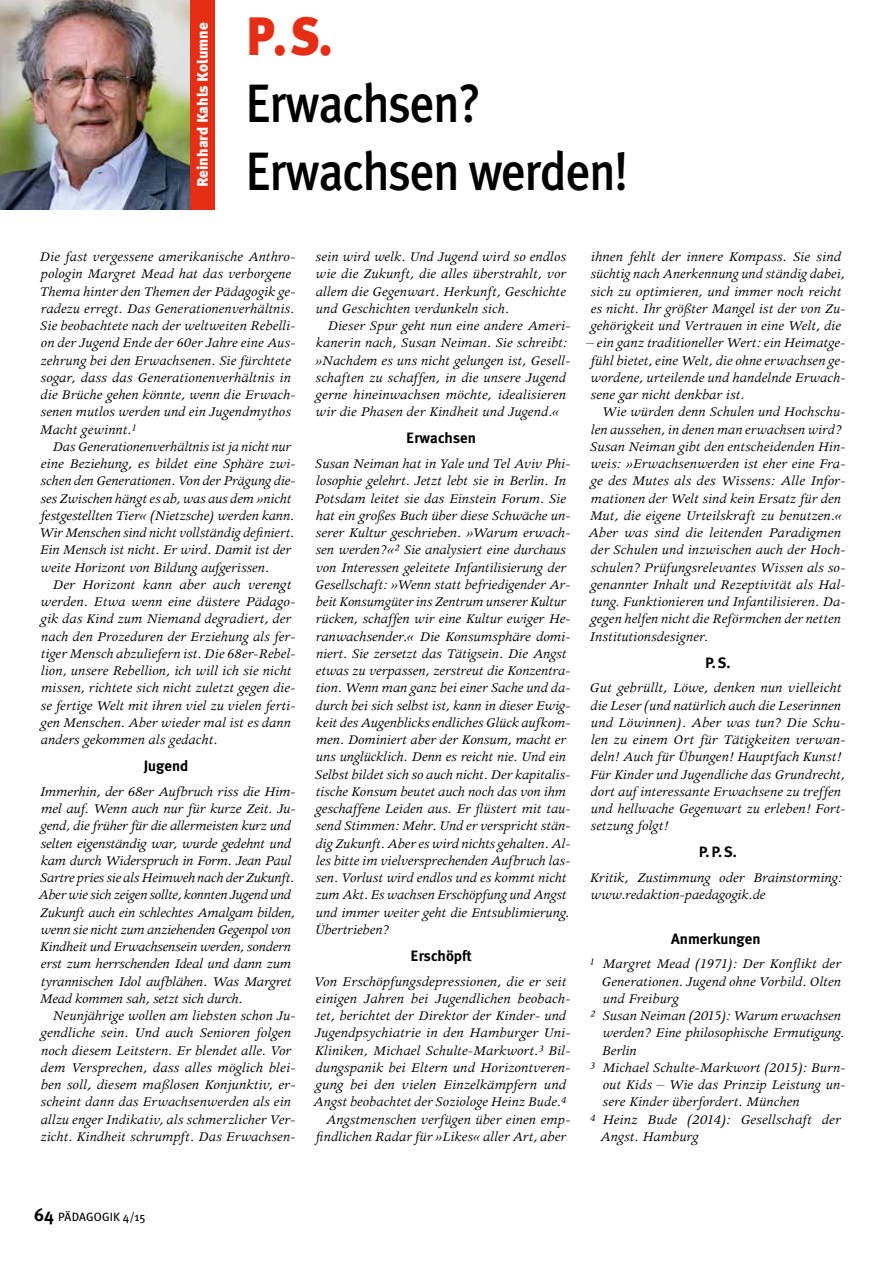
<style>
.page{position:relative;width:893px;height:1263px;background:#fff}
.page>*{position:absolute;margin:0;border:0;box-sizing:border-box;transform-origin:0 0}
.t1{font:500 54px/67.5px "Meta Plus";letter-spacing:-.025em;color:#000;scale:.9 1}
.t2{font:900 54px "Meta Plus";color:#e62e15;scale:.9 1}
.t3{font:italic 15px/17.2px "Apollo";color:#000}
.t4{font:700 15px "Meta Plus";color:#000}
.t5{font:900 15px "Meta Plus";color:#fff}
.t6{font:12px "Meta Plus";letter-spacing:.01em;color:#000}
.s1{font-weight:700;font-size:18px}
</style>
<div class="page">
<div style="left:0;top:0;width:215px;height:209px;background:#e62e15"></div>
<img style="left:0;top:0;width:190px;height:209px">
<p class="t5" style="left:194px;top:187px;width:166px;rotate:-90deg">Reinhard Kahls Kolumne</p>
<h1 class="t2" style="left:246px;top:4px;width:97px">P. S.</h1>
<h1 class="t1" style="left:245px;top:69px;width:426px">Erwachsen?<br>Erwachsen werden!</h1>
<p class="t3" style="left:40px;top:248px;width:257px">Die fast vergessene amerikanische Anthro&shy;pologin Margret Mead hat das verborgene Thema hinter den Themen der Pädagogik ge&shy;radezu erregt. Das Generationenverhältnis.<br>Sie beobachtete nach der weltweiten Rebelli&shy;on der Jugend Ende der 60er Jahre eine Aus&shy;zehrung bei den Erwachsenen. Sie fürchtete sogar, dass das Generationenverhältnis in die Brüche gehen könnte, wenn die Erwach&shy;senen mutlos werden und ein Jugendmythos Macht gewinnt.¹</p>
<p class="t3" style="left:39px;top:438px;width:258px;text-indent:13px">Das Generationenverhältnis ist ja nicht nur eine Beziehung, es bildet eine Sphäre zwi&shy;schen den Generationen. Von der Prägung die&shy;ses Zwischen hängt es ab, was aus dem »nicht festgestellten Tier« (Nietzsche) werden kann.<br>Wir Menschen sind nicht vollständig definiert.<br>Ein Mensch ist nicht. Er wird. Damit ist der weite Horizont von Bildung aufgerissen.</p>
<p class="t3" style="left:41px;top:576px;width:256px;text-indent:12px">Der Horizont kann aber auch verengt werden. Etwa wenn eine düstere Pädago&shy;gik das Kind zum Niemand degradiert, der nach den Prozeduren der Erziehung als fer&shy;tiger Mensch abzuliefern ist. Die 68er-Rebel&shy;lion, unsere Rebellion, ich will ich sie nicht missen, richtete sich nicht zuletzt gegen die&shy;se fertige Welt mit ihren viel zu vielen ferti&shy;gen Menschen. Aber wieder mal ist es dann anders gekommen als gedacht.</p>
<p class="t4" style="left:144px;top:757px;width:46px">Jugend</p>
<p class="t3" style="left:38px;top:783px;width:259px">Immerhin, der 68er Aufbruch riss die Him&shy;mel auf. Wenn auch nur für kurze Zeit. Ju&shy;gend, die früher für die allermeisten kurz und selten eigenständig war, wurde gedehnt und kam durch Widerspruch in Form. Jean Paul Sartre pries sie als Heimweh nach der Zukunft.<br>Aber wie sich zeigen sollte, konnten Jugend und Zukunft auch ein schlechtes Amalgam bilden, wenn sie nicht zum anziehenden Gegenpol von Kindheit und Erwachsensein werden, sondern erst zum herrschenden Ideal und dann zum tyrannischen Idol aufblähen. Was Margret Mead kommen sah, setzt sich durch.</p>
<p class="t3" style="left:40px;top:1007px;width:256px;text-indent:12px">Neunjährige wollen am liebsten schon Ju&shy;gendliche sein. Und auch Senioren folgen noch diesem Leitstern. Er blendet alle. Vor dem Versprechen, dass alles möglich blei&shy;ben soll, diesem maßlosen Konjunktiv, er&shy;scheint dann das Erwachsenwerden als ein allzu enger Indikativ, als schmerzlicher Ver&shy;zicht. Kindheit schrumpft. Das Erwachsen-</p>
<p class="t3" style="left:316px;top:248px;width:252px;text-align:justify">sein wird welk. Und Jugend wird so endlos wie die Zukunft, die alles überstrahlt, vor allem die Gegenwart. Herkunft, Geschichte und Geschichten verdunkeln sich.</p>
<p class="t3" style="left:315px;top:317px;width:257px;text-indent:12px">Dieser Spur geht nun eine andere Ameri&shy;kanerin nach, Susan Neiman. Sie schreibt: »Nachdem es uns nicht gelungen ist, Gesell&shy;schaften zu schaffen, in die unsere Jugend gerne hineinwachsen möchte, idealisieren wir die Phasen der Kindheit und Jugend.«</p>
<p class="t4" style="left:406px;top:430px;width:71px">Erwachsen</p>
<p class="t3" style="left:315px;top:455px;width:257px">Susan Neiman hat in Yale und Tel Aviv Phi&shy;losophie gelehrt. Jetzt lebt sie in Berlin. In Potsdam leitet sie das Einstein Forum. Sie hat ein großes Buch über diese Schwäche un&shy;serer Kultur geschrieben. »Warum erwach&shy;sen werden?«² Sie analysiert eine durchaus von Interessen geleitete Infantilisierung der Gesellschaft: »Wenn statt befriedigender Ar&shy;beit Konsumgü ter ins Zentrum unserer Kultur rücken, schaffen wir eine Kultur ewiger He&shy;ranwachsender.« Die Konsumsphäre domi&shy;niert. Sie zersetzt das Tätigsein. Die Angst etwas zu verpassen, zerstreut die Konzentra&shy;tion. Wenn man ganz bei einer Sache und da&shy;durch bei sich selbst ist, kann in dieser Ewig&shy;keit des Augenblicks endliches Glück aufkom&shy;men. Dominiert aber der Konsum, macht er uns unglücklich. Denn es reicht nie. Und ein Selbst bildet sich so auch nicht. Der kapitalis&shy;tische Konsum beutet auch noch das von ihm geschaffene Leiden aus. Er flüstert mit tau&shy;send Stimmen: Mehr. Und er verspricht stän&shy;dig Zukunft. Aber es wird nichts gehalten. Al&shy;les bitte im vielversprechenden Aufbruch las&shy;sen. Vorlust wird endlos und es kommt nicht zum Akt. Es wachsen Erschöpfung und Angst und immer weiter geht die Entsublimierung.<br>Übertrieben?</p>
<p class="t4" style="left:411px;top:947px;width:63px">Erschöpft</p>
<p class="t3" style="left:313px;top:973px;width:259px;text-align:right">Von Erschöpfungsdepressionen, die er seit einigen Jahren bei Jugendlichen beobach&shy;tet, berichtet der Direktor der Kinder- und Jugendpsychiatrie in den Hamburger Uni-Kliniken, Michael Schulte-Markwort.³ Bil&shy;dungspanik bei Eltern und Horizontveren&shy;gung bei den vielen Einzelkämpfern und Angst beobachtet der Soziologe Heinz Bude.<sup>4<br></sup>Angstmenschen verfügen über einen emp&shy;findlichen Radar für »Likes« aller Art, aber</p>
<p class="t3" style="left:590px;top:248px;width:256px">ihnen fehlt der innere Kompass. Sie sind süchtig nach Anerkennung und ständig dabei, sich zu optimieren, und immer noch reicht es nicht. Ihr größter Mangel ist der von Zu&shy;gehörigkeit und Vertrauen in eine Welt, die</p>
<p class="t3" style="left:587px;top:335px;width:260px;text-align:justify">– ein ganz traditioneller Wert: ein Heimatge&shy;fühl bietet, eine Welt, die ohne erwachsen ge&shy;wordene, urteilende und handelnde Erwach&shy;sene gar nicht denkbar ist.</p>
<p class="t3" style="left:588px;top:404px;width:259px;text-indent:14px">Wie würden denn Schulen und Hochschu&shy;len aussehen, in denen man erwachsen wird?<br>Susan Neiman gibt den entscheidenden Hin&shy;weis: »Erwachsenwerden ist eher eine Fra&shy;ge des Mutes als des Wissens: Alle Infor&shy;mationen der Welt sind kein Ersatz für den Mut, die eigene Urteilskraft zu benutzen.« Aber was sind die leitenden Paradigmen der Schulen und inzwischen auch der Hoch&shy;schulen? Prüfungsrelevantes Wissen als so&shy;genannter Inhalt und Rezeptivität als Hal&shy;tung. Funktionieren und Infantilisieren. Da&shy;gegen helfen nicht die Reförmchen der netten Institutionsdesigner.</p>
<p class="t4" style="left:705px;top:654px;width:27px">P. S.</p>
<p class="t3" style="left:590px;top:680px;width:257px">Gut gebrüllt, Löwe, denken nun vielleicht die Leser (und natürlich auch die Leserinnen und Löwinnen). Aber was tun? Die Schu&shy;len zu einem Ort für Tätigkeiten verwan&shy;deln! Auch für Übungen! Hauptfach Kunst!<br>Für Kinder und Jugendliche das Grundrecht, dort auf interessante Erwachsene zu treffen und hellwache Gegenwart zu erleben! Fort&shy;setzung folgt!</p>
<p class="t4" style="left:699px;top:844px;width:40px">P. P. S.</p>
<p class="t3" style="left:590px;top:869px;width:254px">Kritik, Zustimmung oder Brainstorming: www.redaktion-paedagogik.de</p>
<p class="t4" style="left:671px;top:930px;width:91px">Anmerkungen</p>
<p class="t3" style="left:589px;top:956px;width:253px">¹ Margret Mead (1971): Der Konflikt der</p>
<p class="t3" style="left:602px;top:973px;width:241px">Generationen. Jugend ohne Vorbild. Olten</p>
<p class="t3" style="left:603px;top:990px;width:78px">und Freiburg</p>
<p class="t3" style="left:590px;top:1007px;width:253px">² Susan Neiman (2015): Warum erwachsen</p>
<p class="t3" style="left:603px;top:1025px;width:243px">werden? Eine philosophische Ermutigung.</p>
<p class="t3" style="left:602px;top:1042px;width:36px">Berlin</p>
<p class="t3" style="left:590px;top:1059px;width:257px">³ Michael Schulte-Markwort (2015): Burn-</p>
<p class="t3" style="left:603px;top:1076px;width:244px">out Kids – Wie das Prinzip Leistung un-</p>
<p class="t3" style="left:602px;top:1094px;width:199px">sere Kinder überfordert. München</p>
<p class="t3" style="left:590px;top:1111px;width:252px"><sup>4</sup> Heinz Bude (2014): Gesellschaft der</p>
<p class="t3" style="left:600px;top:1128px;width:100px">Angst. Hamburg</p>
<p class="t6" style="left:34px;top:1210px;width:113px"><span class="s1">64</span> PÄDAGOGIK 4/15</p>
</div>
